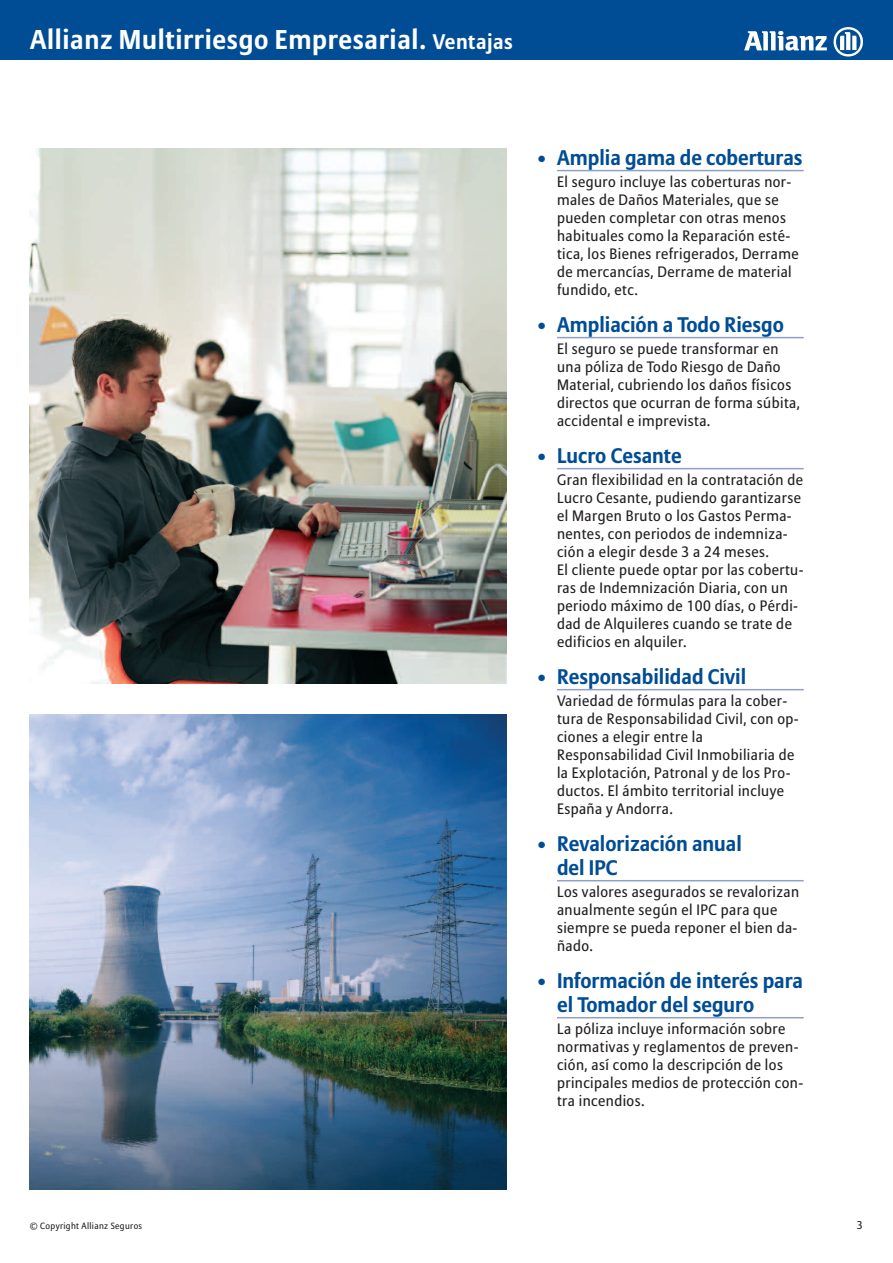
<style>
.page{position:relative;width:893px;height:1263px;background:#fff}
.page>*{position:absolute;margin:0;border:0;box-sizing:border-box;transform-origin:0 0}
.t1{font:700 27px "Allianz Sans";letter-spacing:.025em;color:#fff}
.t2{font:700 21px/24px "Allianz Sans";color:#014d95}
.t3{font:15px/18px "Allianz Sans";letter-spacing:.03em;color:#231f20}
.t4{font:11.25px "Allianz Sans";color:#231f20}
.t5{font:9px "Allianz Sans";letter-spacing:.04em;color:#231f20}
.s1{font-size:21px}
</style>
<div class="page">
<div style="left:0;top:0;width:893px;height:60px;background:#014d95"></div>
<hr style="left:557px;top:170px;width:247px;height:1px;background:#91a0cb">
<hr style="left:557px;top:337px;width:247px;height:1px;background:#91a0cb">
<hr style="left:557px;top:468px;width:247px;height:1px;background:#91a0cb">
<hr style="left:557px;top:689px;width:247px;height:1px;background:#91a0cb">
<hr style="left:557px;top:880px;width:247px;height:1px;background:#91a0cb">
<hr style="left:557px;top:1017px;width:247px;height:1px;background:#91a0cb">
<svg style="left:744px;top:31px;width:83px;height:20px"></svg>
<svg style="left:833px;top:27px;width:30px;height:30px"></svg>
<img style="left:30px;top:149px;width:476px;height:535px">
<img style="left:30px;top:714px;width:476px;height:475px">
<h1 class="t1" style="left:30px;top:24px;width:484px">Allianz Multirriesgo Empresarial. <span class="s1">Ventajas</span></h1>
<h2 class="t2" style="left:536px;top:146px;width:268px">• Amplia gama de coberturas</h2>
<p class="t3" style="left:557px;top:173px;width:243px">El seguro incluye las coberturas nor&shy;males de Daños Materiales, que se pueden completar con otras menos habituales como la Reparación esté&shy;tica, los Bienes refrigerados, Derrame de mercancías, Derrame de material fundido, etc.</p>
<h2 class="t2" style="left:536px;top:313px;width:250px">• Ampliación a Todo Riesgo</h2>
<p class="t3" style="left:557px;top:340px;width:244px">El seguro se puede transformar en una póliza de Todo Riesgo de Daño Material, cubriendo los daños físicos directos que ocurran de forma súbita, accidental e imprevista.</p>
<h2 class="t2" style="left:536px;top:444px;width:148px">• Lucro Cesante</h2>
<p class="t3" style="left:557px;top:471px;width:248px">Gran flexibilidad en la contratación de Lucro Cesante, pudiendo garantizarse el Margen Bruto o los Gastos Perma&shy;nentes, con periodos de indemniza&shy;ción a elegir desde 3 a 24 meses.<br>El cliente puede optar por las cobertu&shy;ras de Indemnización Diaria, con un periodo máximo de 100 días, o Pérdi&shy;dad de Alquileres cuando se trate de edificios en alquiler.</p>
<h2 class="t2" style="left:536px;top:665px;width:212px">• Responsabilidad Civil</h2>
<p class="t3" style="left:557px;top:692px;width:243px">Variedad de fórmulas para la cober&shy;tura de Responsabilidad Civil, con op&shy;ciones a elegir entre la Responsabilidad Civil Inmobiliaria de la Explotación, Patronal y de los Pro&shy;ductos. El ámbito territorial incluye España y Andorra.</p>
<h2 class="t2" style="left:557px;top:832px;width:186px;text-indent:-21px">• Revalorización anual del IPC</h2>
<p class="t3" style="left:557px;top:883px;width:244px">Los valores asegurados se revalorizan anualmente según el IPC para que siempre se pueda reponer el bien da&shy;ñado.</p>
<h2 class="t2" style="left:557px;top:969px;width:248px;text-indent:-21px">• Información de interés para el Tomador del seguro</h2>
<p class="t3" style="left:557px;top:1020px;width:248px">La póliza incluye información sobre normativas y reglamentos de preven&shy;ción, así como la descripción de los principales medios de protección con&shy;tra incendios.</p>
<p class="t5" style="left:30px;top:1221px;width:114px">© Copyright Allianz Seguros</p>
<p class="t4" style="left:857px;top:1219px;width:7px">3</p>
</div>
